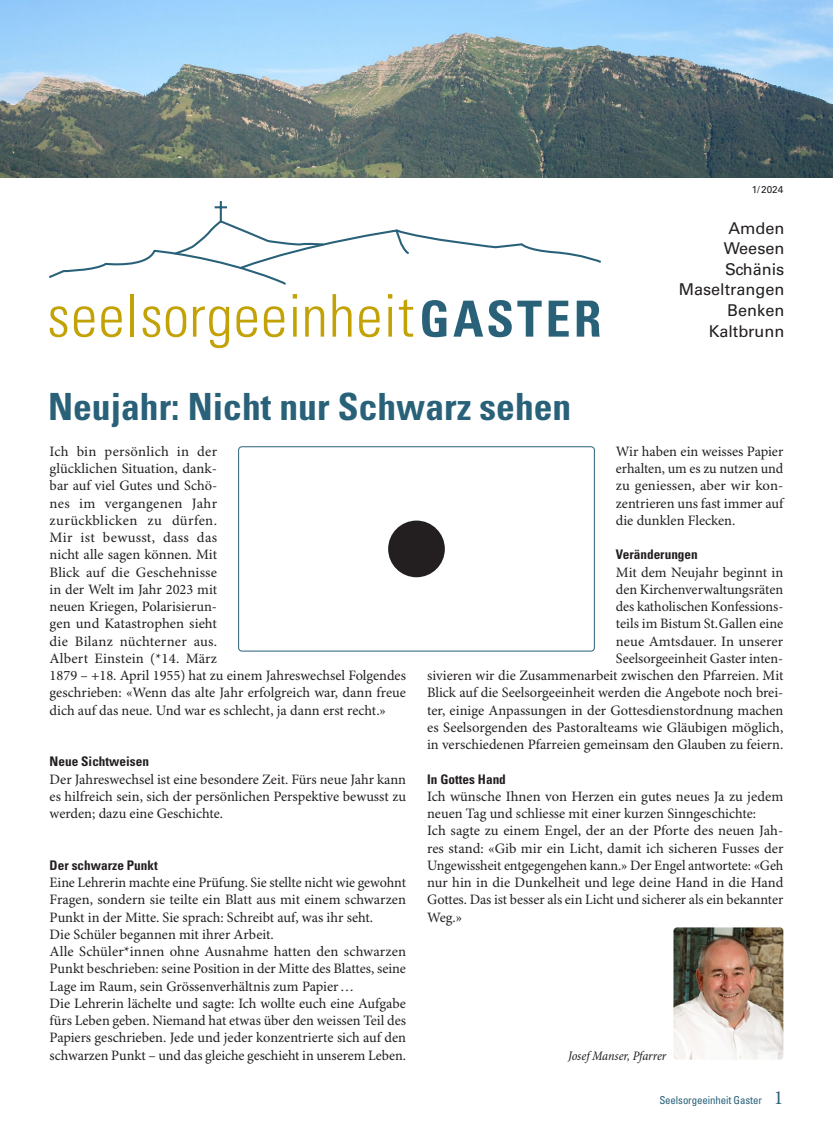
<style>
.page{position:relative;width:833px;height:1134px;background:#fff}
.page>*{position:absolute;margin:0;border:0;box-sizing:border-box;transform-origin:0 0}
.t1{font:700 condensed 37.5px "Univers LT Std";color:#296179}
.t2{font:16.25px/20.6px "Univers LT Std";color:#231f20;text-align:right}
.t3{font:14.38px/17.2px "Minion Pro";color:#231f20}
.t4{font:700 condensed 13.25px "Univers LT Std";color:#231f20}
.t5{font:italic condensed 13.12px "Minion Pro";color:#231f20}
.t6{font:condensed 10.88px "Univers LT Std";letter-spacing:-.01em;color:#296179}
.t7{font:10px "Univers LT Std";color:#231f20}
.s1{font-family:"Minion Pro";font-stretch:normal;font-size:20px}
</style>
<div class="page">
<svg style="left:50px;top:306px;width:17px;height:31px"></svg>
<svg style="left:74px;top:306px;width:20px;height:31px"></svg>
<svg style="left:101px;top:306px;width:21px;height:31px"></svg>
<hr style="left:130px;top:294px;width:4px;height:43px;background:#c2a205">
<svg style="left:142px;top:306px;width:18px;height:31px"></svg>
<svg style="left:166px;top:306px;width:20px;height:31px"></svg>
<svg style="left:193px;top:306px;width:36px;height:42px"></svg>
<svg style="left:236px;top:306px;width:21px;height:31px"></svg>
<svg style="left:264px;top:306px;width:20px;height:31px"></svg>
<svg style="left:293px;top:294px;width:4px;height:43px"></svg>
<svg style="left:305px;top:306px;width:19px;height:31px"></svg>
<svg style="left:332px;top:294px;width:19px;height:43px"></svg>
<svg style="left:359px;top:306px;width:20px;height:31px"></svg>
<svg style="left:388px;top:294px;width:4px;height:43px"></svg>
<svg style="left:399px;top:299px;width:14px;height:38px"></svg>
<svg style="left:422px;top:300px;width:25px;height:37px"></svg>
<svg style="left:453px;top:300px;width:88px;height:37px"></svg>
<svg style="left:548px;top:301px;width:20px;height:36px"></svg>
<svg style="left:577px;top:301px;width:23px;height:36px"></svg>
<svg style="left:49px;top:218px;width:552px;height:67px"></svg>
<hr style="left:220px;top:201px;width:2px;height:20px;background:#296179">
<svg style="left:215px;top:206px;width:12px;height:2px"></svg>
<img style="left:0;top:0;width:833px;height:177px">
<img style="left:673px;top:927px;width:110px;height:132px">
<div style="left:388px;top:521px;width:57px;height:56px;background:#231f20;border-radius:50%"></div>
<div style="left:238px;top:446px;width:356px;height:205px;border:1px solid #296179;border-radius:3px"></div>
<p class="t7" style="left:751px;top:184px;width:33px">1/2024</p>
<h1 class="t1" style="left:48px;top:384px;width:524px">Neujahr: Nicht nur Schwarz sehen</h1>
<p class="t2" style="left:678px;top:218px;width:107px">Amden<br>Weesen<br>Schänis<br>Maseltrangen<br>Benken<br>Kaltbrunn</p>
<p class="t3" style="left:50px;top:443px;width:358px">Ich bin persönlich in der<br>glücklichen Situation, dank-<br>bar auf viel Gutes und Schö-<br>nes im vergangenen Jahr<br>zurückblicken zu dürfen.<br>Mir ist bewusst, dass das<br>nicht alle sagen können. Mit<br>Blick auf die Geschehnisse<br>in der Welt im Jahr 2023 mit<br>neuen Kriegen, Polarisierun-<br>gen und Katastrophen sieht<br>die Bilanz nüchterner aus.<br>Albert Einstein (*14. März<br>1879 – +18. April 1955) hat zu einem Jahreswechsel Folgendes geschrieben: «Wenn das alte Jahr erfolgreich war, dann freue dich auf das neue. Und war es schlecht, ja dann erst recht.»</p>
<p class="t4" style="left:50px;top:753px;width:101px">Neue Sichtweisen</p>
<p class="t3" style="left:50px;top:771px;width:358px;text-align:justify">Der Jahreswechsel ist eine besondere Zeit. Fürs neue Jahr kann es hilfreich sein, sich der persönlichen Perspektive bewusst zu werden; dazu eine Geschichte.</p>
<p class="t4" style="left:50px;top:857px;width:110px">Der schwarze Punkt</p>
<p class="t3" style="left:50px;top:874px;width:358px">Eine Lehrerin machte eine Prüfung. Sie stellte nicht wie gewohnt Fragen, sondern sie teilte ein Blatt aus mit einem schwarzen Punkt in der Mitte. Sie sprach: Schreibt auf, was ihr seht.<br>Die Schüler begannen mit ihrer Arbeit.<br>Alle Schüler*innen ohne Ausnahme hatten den schwarzen Punkt beschrieben: seine Position in der Mitte des Blattes, seine Lage im Raum, sein Grössenverhältnis zum Papier…<br>Die Lehrerin lächelte und sagte: Ich wollte euch eine Aufgabe fürs Leben geben. Niemand hat etwas über den weissen Teil des Papiers geschrieben. Jede und jeder konzentrierte sich auf den schwarzen Punkt – und das gleiche geschieht in unserem Leben.</p>
<p class="t3" style="left:616px;top:443px;width:169px;text-align:justify">Wir haben ein weisses Papier erhalten, um es zu nutzen und zu geniessen, aber wir kon&shy;zentrieren uns fast immer auf die dunklen Flecken.</p>
<p class="t4" style="left:616px;top:546px;width:83px">Veränderungen</p>
<p class="t3" style="left:427px;top:564px;width:358px;text-align:right">Mit dem Neujahr beginnt in<br>den Kirchenverwaltungsräten<br>des katholischen Konfessions-<br>teils im Bistum St.Gallen eine<br>neue Amtsdauer. In unserer<br>Seelsorgeeinheit Gaster inten-<br>sivieren wir die Zusammenarbeit zwischen den Pfarreien. Mit Blick auf die Seelsorgeeinheit werden die Angebote noch brei&shy;ter, einige Anpassungen in der Gottesdienstordnung machen es Seelsorgenden des Pastoralteams wie Gläubigen möglich, in verschiedenen Pfarreien gemeinsam den Glauben zu feiern.</p>
<p class="t4" style="left:427px;top:771px;width:80px">In Gottes Hand</p>
<p class="t3" style="left:427px;top:788px;width:358px">Ich wünsche Ihnen von Herzen ein gutes neues Ja zu jedem neuen Tag und schliesse mit einer kurzen Sinngeschichte:<br>Ich sagte zu einem Engel, der an der Pforte des neuen Jah&shy;res stand: «Gib mir ein Licht, damit ich sicheren Fusses der Ungewissheit entgegengehen kann.» Der Engel antwortete: «Geh nur hin in die Dunkelheit und lege deine Hand in die Hand Gottes. Das ist besser als ein Licht und sicherer als ein bekannter Weg.»</p>
<p class="t5" style="left:568px;top:1047px;width:100px">Josef Manser, Pfarrer</p>
<p class="t6" style="left:659px;top:1094px;width:125px">Seelsorgeeinheit Gaster <span class="s1">1</span></p>
</div>
